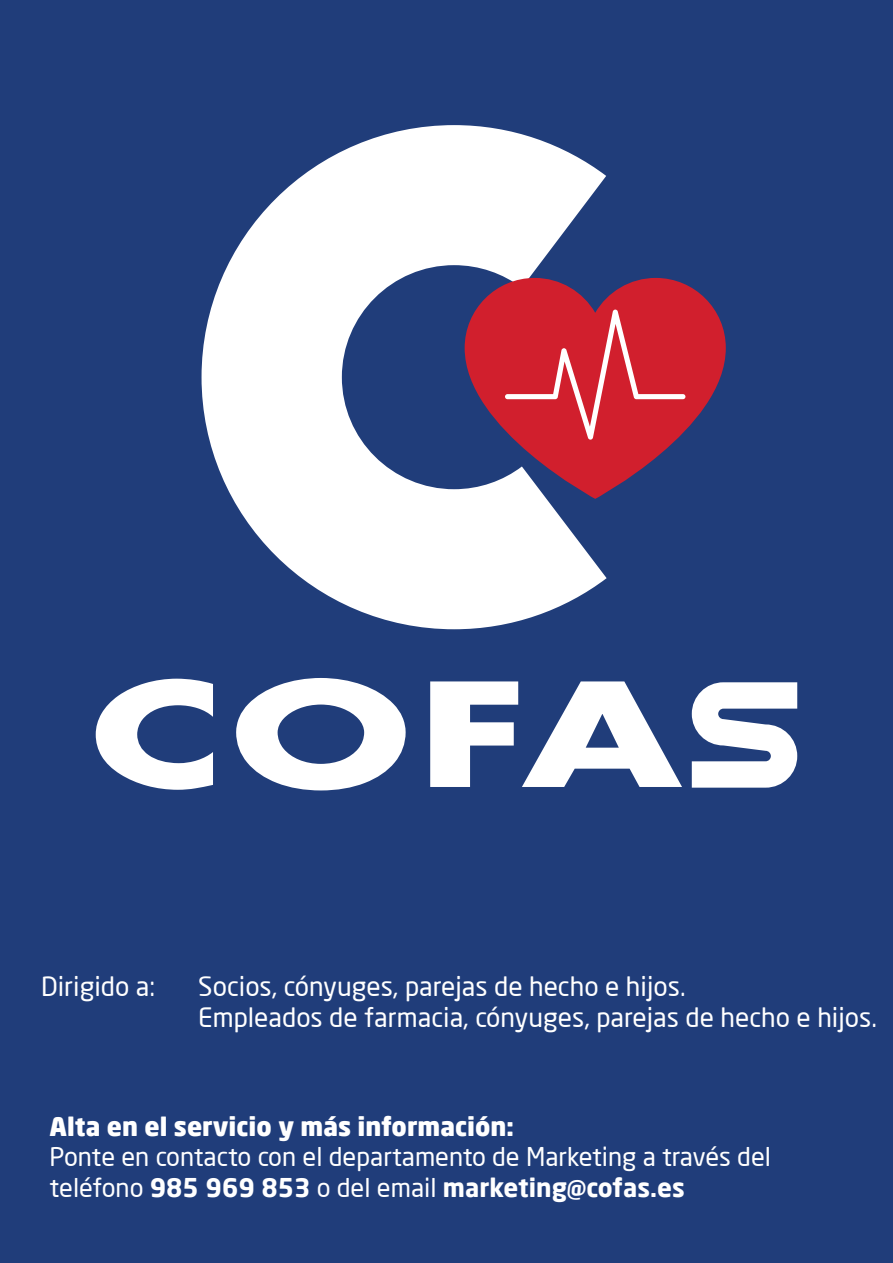
<style>
.page{position:relative;width:893px;height:1263px;background:#203d7a}
.page>*{position:absolute;margin:0;border:0;box-sizing:border-box;transform-origin:0 0}
.t1{font:26.25px/31.5px "Neo Sans Std";color:#fff}
.t2{font:25.35px/30.5px "Neo Sans Std";color:#fff}
.t3{font:900 25.35px "Neo Sans Std";color:#fff}
.s1{font-weight:700}
</style>
<div class="page">
<svg style="left:202px;top:125px;width:405px;height:504px;fill:#fff"></svg>
<svg style="left:96px;top:679px;width:117px;height:111px"></svg>
<svg style="left:236px;top:678px;width:170px;height:112px"></svg>
<svg style="left:430px;top:681px;width:252px;height:106px"></svg>
<svg style="left:692px;top:682px;width:105px;height:106px"></svg>
<svg style="left:465px;top:278px;width:261px;height:221px;fill:#d11f2d"></svg>
<svg style="left:505px;top:309px;width:180px;height:131px;background:#d43440"></svg>
<p class="t1" style="left:41px;top:970px;width:116px">Dirigido a:</p>
<p class="t1" style="left:198px;top:970px;width:680px">Socios, cónyuges, parejas de hecho e hijos.<br>Empleados de farmacia, cónyuges, parejas de hecho e hijos.</p>
<p class="t3" style="left:50px;top:1110px;width:466px">Alta en el servicio y más información:</p>
<p class="t2" style="left:50px;top:1141px;width:723px">Ponte en contacto con el departamento de Marketing a través del teléfono <span class="s1">985 969 853</span> o del email <span class="s1">marketing@cofas.es</span></p>
</div>
